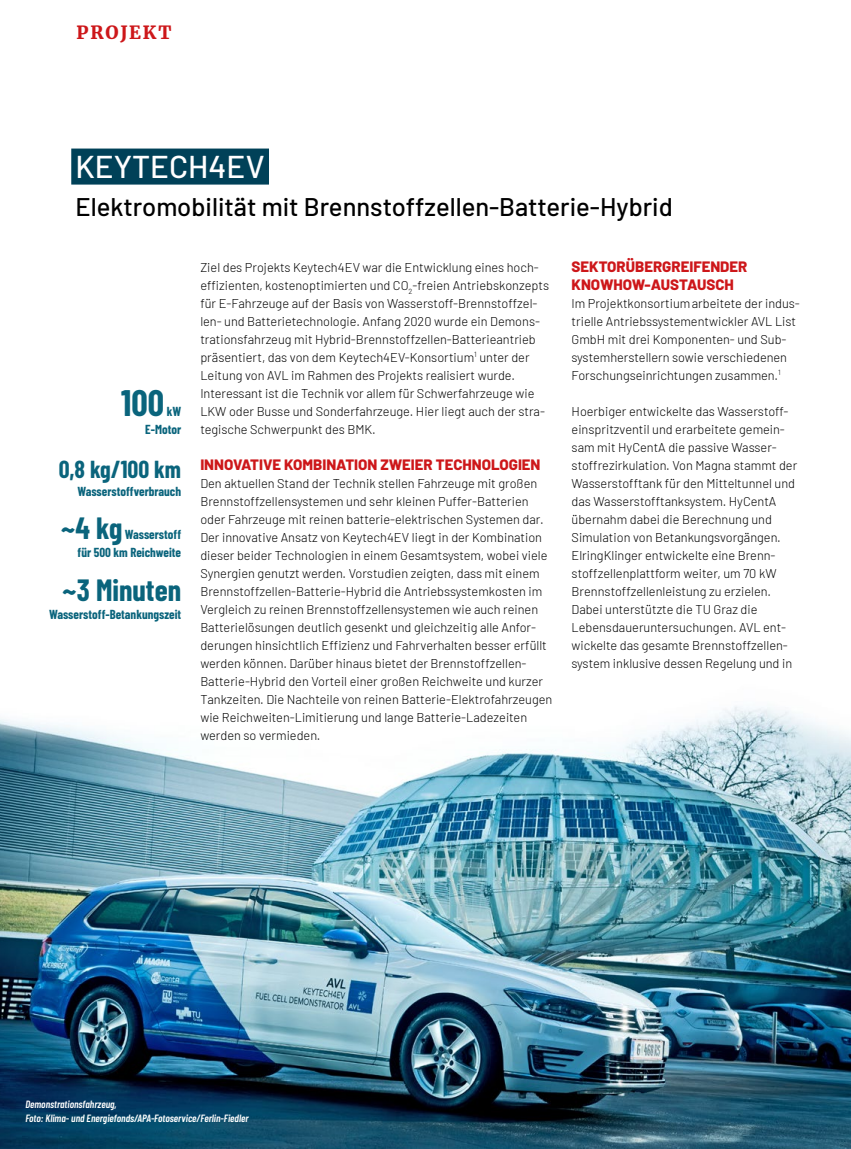
<style>
.page{position:relative;width:851px;height:1149px;background:#fff}
.page>*{position:absolute;margin:0;border:0;box-sizing:border-box;transform-origin:0 0}
.Randspalte_rechtsbün{font:700 36px "Barlow Condensed";color:#0a647c}
.Head_Balken_blau{font:500 31.5px "Barlow";color:#fff}
.Randspalte_rechtsbün-2{font:700 30px "Barlow Condensed";color:#0a647c}
.H2_Headline_schwarz{font:500 25.5px "Barlow";color:#000}
.Randspalte_rechtsbün-3{font:700 24px "Barlow Condensed";color:#0a647c}
.Kapitel_links{font:900 18px "Merriweather";letter-spacing:.1em;color:#cd171a}
.Zwischentitel_ROT{font:800 15px/18px "Barlow";color:#cd171a}
.Fliesstext_schwarz{font:300 12.75px/18px "Barlow";color:#000}
.Randspalte_rechtsbün-4{font:700 12.75px/18px "Barlow Condensed";color:#0a647c;text-align:right}
.Bildtext_links{font:italic 600 10.5px "Barlow Condensed";color:#fff}
</style>
<div class="page">
<img style="left:0;top:706px;width:850px;height:442px">
<div style="left:71px;top:148px;width:198px;height:36px;background:#004158"></div>
<p class="Kapitel_links" style="left:77px;top:20px;width:96px">PROJEKT</p>
<p class="Head_Balken_blau" style="left:75px;top:144px;width:191px">KEYTECH4EV</p>
<p class="H2_Headline_schwarz" style="left:75px;top:188px;width:598px">Elektromobilität mit Brennstoffzellen-Batterie-Hybrid</p>
<p class="Randspalte_rechtsbün" style="left:121px;top:377px;width:44px">100</p>
<p class="Randspalte_rechtsbün-4" style="left:145px;top:402px;width:37px">kW<br>E-Motor</p>
<p class="Randspalte_rechtsbün-3" style="left:59px;top:452px;width:124px">0,8 kg/100 km</p>
<p class="Randspalte_rechtsbün-4" style="left:77px;top:481px;width:105px">Wasserstoffverbrauch</p>
<p class="Randspalte_rechtsbün-2" style="left:61px;top:507px;width:63px">~4 kg</p>
<p class="Randspalte_rechtsbün-4" style="left:78px;top:525px;width:105px">Wasserstoff<br>für 500 km Reichweite</p>
<p class="Randspalte_rechtsbün-2" style="left:62px;top:568px;width:120px">~3 Minuten</p>
<p class="Randspalte_rechtsbün-4" style="left:49px;top:604px;width:134px">Wasserstoff-Betankungszeit</p>
<p class="Fliesstext_schwarz" style="left:200px;top:257px;width:350px">Ziel des Projekts Keytech4EV war die Entwicklung eines hoch&shy;effizienten, kostenoptimierten und CO<sub>2</sub>-freien Antriebskonzepts für E-Fahrzeuge auf der Basis von Wasserstoff-Brennstoffzel&shy;len- und Batterietechnologie. Anfang 2020 wurde ein Demons&shy;trationsfahrzeug mit Hybrid-Brennstoffzellen-Batterieantrieb präsentiert, das von dem Keytech4EV-Konsortium<sup>1</sup> unter der Leitung von AVL im Rahmen des Projekts realisiert wurde.<br>Interessant ist die Technik vor allem für Schwerfahrzeuge wie LKW oder Busse und Sonderfahrzeuge. Hier liegt auch der stra&shy;tegische Schwerpunkt des BMK.</p>
<p class="Zwischentitel_ROT" style="left:200px;top:454px;width:342px">INNOVATIVE KOMBINATION ZWEIER TECHNOLOGIEN</p>
<p class="Fliesstext_schwarz" style="left:200px;top:473px;width:353px">Den aktuellen Stand der Technik stellen Fahrzeuge mit großen Brennstoffzellensystemen und sehr kleinen Puffer-Batterien oder Fahrzeuge mit reinen batterie-elektrischen Systemen dar.<br>Der innovative Ansatz von Keytech4EV liegt in der Kombination dieser beider Technologien in einem Gesamtsystem, wobei viele Synergien genutzt werden. Vorstudien zeigten, dass mit einem Brennstoffzellen-Batterie-Hybrid die Antriebssystemkosten im Vergleich zu reinen Brennstoffzellensystemen wie auch reinen Batterielösungen deutlich gesenkt und gleichzeitig alle Anfor&shy;derungen hinsichtlich Effizienz und Fahrverhalten besser erfüllt werden können. Darüber hinaus bietet der Brennstoffzellen-Batterie-Hybrid den Vorteil einer großen Reichweite und kurzer Tankzeiten. Die Nachteile von reinen Batterie-Elektrofahrzeugen wie Reichweiten-Limitierung und lange Batterie-Ladezeiten werden so vermieden.</p>
<p class="Zwischentitel_ROT" style="left:571px;top:256px;width:177px">SEKTORÜBERGREIFENDER<br>KNOWHOW-AUSTAUSCH</p>
<p class="Fliesstext_schwarz" style="left:571px;top:293px;width:230px">Im Projektkonsortiumarbeitete der indus&shy;trielle Antriebssystementwickler AVL List GmbH mit drei Komponenten- und Sub&shy;systemherstellern sowie verschiedenen Forschungseinrichtungen zusammen.<sup>1</sup></p>
<p class="Fliesstext_schwarz" style="left:571px;top:401px;width:227px">Hoerbiger entwickelte das Wasserstoff&shy;einspritzventil und erarbeitete gemein&shy;sam mit HyCentA die passive Wasser&shy;stoffrezirkulation. Von Magna stammt der Wasserstofftank für den Mitteltunnel und das Wasserstofftanksystem. HyCentA übernahm dabei die Berechnung und Simulation von Betankungsvorgängen.<br>ElringKlinger entwickelte eine Brenn&shy;stoffzellenplattform weiter, um 70 kW Brennstoffzellenleistung zu erzielen.<br>Dabei unterstützte die TU Graz die</p>
<p class="Fliesstext_schwarz" style="left:571px;top:617px;width:222px">Lebensdaueruntersuchungen. AVL ent&shy;wickelte das gesamte Brennstoffzellen&shy;system inklusive dessen Regelung und in</p>
<p class="Bildtext_links" style="left:25px;top:1096px;width:93px">Demonstrationsfahrzeug,</p>
<p class="Bildtext_links" style="left:25px;top:1110px;width:225px">Foto: Klima- und Energiefonds/APA-Fotoservice/Ferlin-Fiedler</p>
</div>
